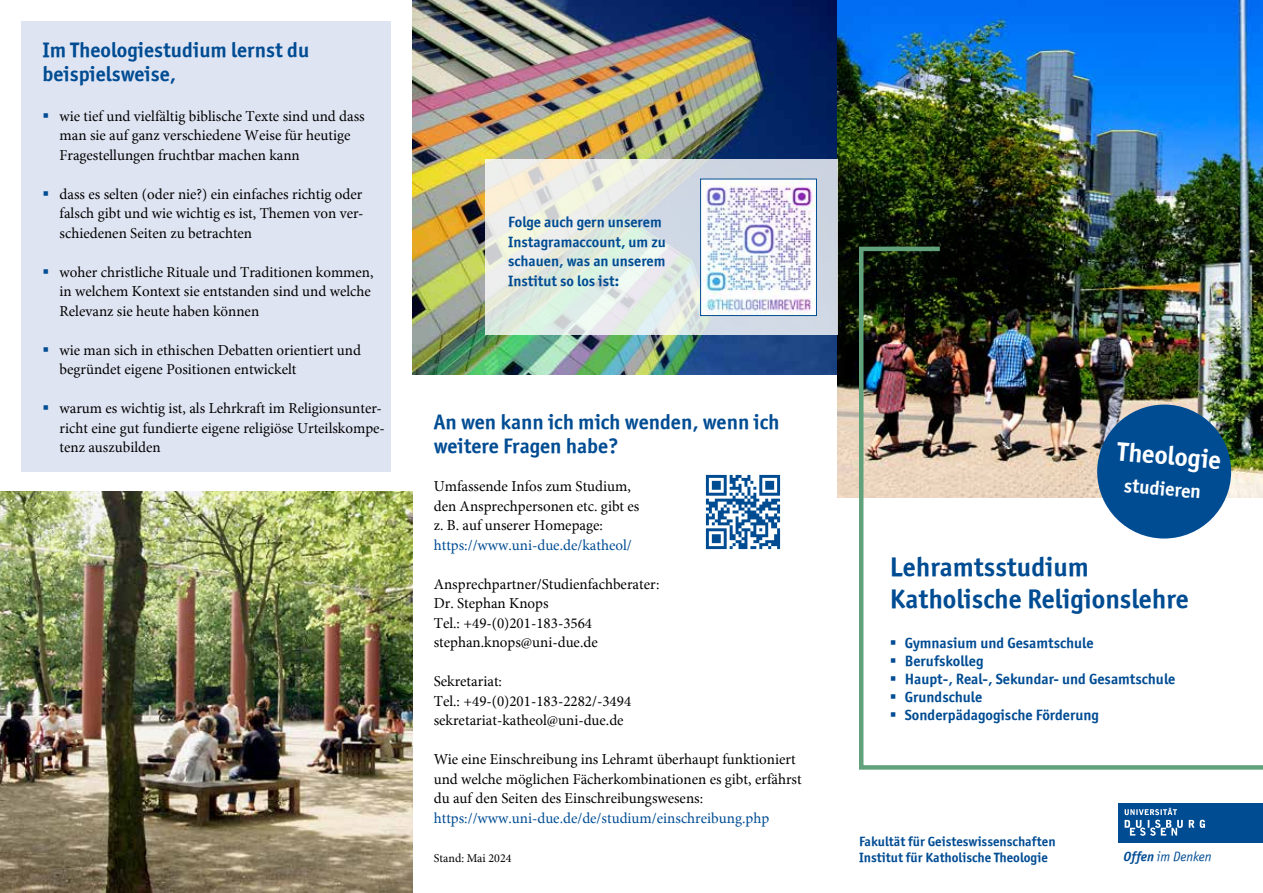
<style>
.page{position:relative;width:1263px;height:893px;background:#fff}
.page>*{position:absolute;margin:0;border:0;box-sizing:border-box;transform-origin:0 0}
.t1{font:27px/32.4px "Officina Sans ITCTT Bold";color:#004c93}
.t2{font:26.1px "Officina Sans ITCTT Bold";color:#fff}
.t3{font:21px/24px "Officina Sans ITCTT Bold";color:#004c93}
.t4{font:19.65px "Officina Sans ITCTT Bold";color:#fff}
.t5{font:15px/19.5px "Minion";color:#000}
.t6{font:15px/19.5px "Officina Sans ITCTT Bold";color:#004c93}
.t7{font:15px "Minion";color:#004c93}
.t8{font:italic 13.65px "Officina Sans ITCTT Book";color:#004c93}
.t9{font:13.5px/16.2px "Officina Sans ITCTT Bold";color:#004c93}
.t10{font:12px "Minion";color:#000}
.s1{color:#004c93}
.s2{font-family:"Officina Sans ITCTT Bold"}
</style>
<div class="page">
<img style="left:412px;top:0;width:426px;height:374px">
<img style="left:838px;top:0;width:425px;height:497px">
<div style="left:1118px;top:804px;width:145px;height:39px;background:#004c93"></div>
<svg style="left:1124px;top:808px;width:81px;height:28px"></svg>
<img style="left:705px;top:474px;width:76px;height:76px">
<div style="left:21px;top:21px;width:370px;height:451px;background:#dfe4f2"></div>
<img style="left:0;top:491px;width:412px;height:402px">
<svg style="left:485px;top:160px;width:353px;height:175px;background:#dfe5e2"></svg>
<img style="left:702px;top:181px;width:113px;height:133px">
<div style="left:700px;top:179px;width:117px;height:137px;border:1px solid #004c93"></div>
<img style="left:857px;top:244px;width:406px;height:526px">
<h3 class="t3" style="left:43px;top:38px;width:268px">Im Theologiestudium lernst du beispielsweise,</h3>
<p class="t5" style="left:60px;top:106px;width:307px;text-indent:-17px"><span class="s1">▪</span> wie tief und vielfältig biblische Texte sind und dass man sie auf ganz verschiedene Weise für heutige<br>Fragestellungen fruchtbar machen kann</p>
<p class="t5" style="left:60px;top:184px;width:306px;text-align:justify;text-indent:-17px"><span class="s1">▪</span> dass es selten (oder nie?) ein einfaches richtig oder falsch gibt und wie wichtig es ist, Themen von ver&shy;schiedenen Seiten zu betrachten</p>
<p class="t5" style="left:60px;top:262px;width:316px;text-indent:-17px"><span class="s1">▪</span> woher christliche Rituale und Traditionen kommen, in welchem Kontext sie entstanden sind und welche<br>Relevanz sie heute haben können</p>
<p class="t5" style="left:60px;top:340px;width:303px;text-indent:-17px"><span class="s1">▪</span> wie man sich in ethischen Debatten orientiert und begründet eigene Positionen entwickelt</p>
<p class="t5" style="left:60px;top:398px;width:327px;text-indent:-17px"><span class="s1">▪</span> warum es wichtig ist, als Lehrkraft im Religionsunter&shy;richt eine gut fundierte eigene religiöse Urteilskompe&shy;tenz auszubilden</p>
<p class="t6" style="left:508px;top:212px;width:159px">Folge auch gern unserem<br>Instagramaccount, um zu schauen, was an unserem<br>Institut so los ist:</p>
<h3 class="t3" style="left:434px;top:410px;width:347px">An wen kann ich mich wenden, wenn ich weitere Fragen habe?</h3>
<p class="t5" style="left:434px;top:476px;width:207px">Umfassende Infos zum Studium, den Ansprechpersonen etc. gibt es z. B. auf unserer Homepage:</p>
<p class="t7" style="left:434px;top:536px;width:200px">https://www.uni-due.de/katheol/</p>
<p class="t5" style="left:434px;top:574px;width:227px">Ansprechpartner/Studienfachberater:<br>Dr. Stephan Knops<br>Tel.: +49-(0)201-183-3564 stephan.knops@uni-due.de</p>
<p class="t5" style="left:434px;top:671px;width:199px">Sekretariat:<br>Tel.: +49-(0)201-183-2282/-3494 sekretariat-katheol@uni-due.de</p>
<p class="t5" style="left:434px;top:749px;width:369px">Wie eine Einschreibung ins Lehramt überhaupt funktioniert und welche möglichen Fächerkombinationen es gibt, erfährst du auf den Seiten des Einschreibungswesens:</p>
<p class="t7" style="left:434px;top:809px;width:337px">https://www.uni-due.de/de/studium/einschreibung.php</p>
<p class="t10" style="left:434px;top:851px;width:79px">Stand: Mai 2024</p>
<h2 class="t2" style="left:1119px;top:435px;width:105px;rotate:5deg">Theologie</h2>
<h3 class="t4" style="left:1125px;top:473px;width:79px;rotate:5deg">studieren</h3>
<h1 class="t1" style="left:890px;top:550px;width:300px">Lehramtsstudium<br>Katholische Religionslehre</h1>
<p class="t6" style="left:890px;top:633px;width:205px">▪ Gymnasium und Gesamtschule</p>
<p class="t6" style="left:890px;top:651px;width:95px">▪ Berufskolleg</p>
<p class="t6" style="left:890px;top:669px;width:287px">▪ Haupt-, Real-, Sekundar- und Gesamtschule</p>
<p class="t6" style="left:890px;top:687px;width:94px">▪ Grundschule</p>
<p class="t6" style="left:890px;top:705px;width:211px">▪ Sonderpädagogische Förderung</p>
<p class="t9" style="left:859px;top:833px;width:198px">Fakultät für Geisteswissenschaften<br>Institut für Katholische Theologie</p>
<p class="t8" style="left:1123px;top:849px;width:90px"><span class="s2">Offen</span> im Denken</p>
</div>
